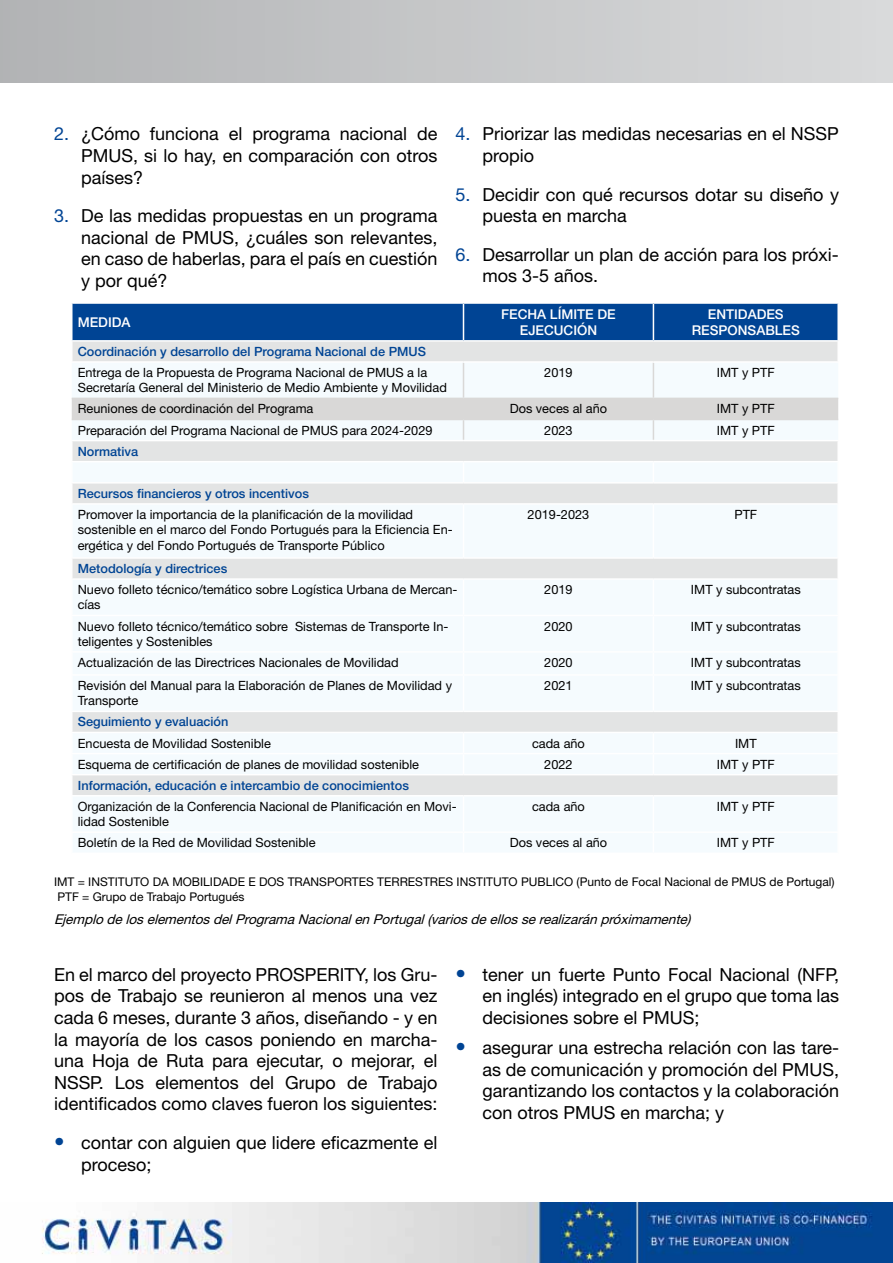
<style>
.page{position:relative;width:893px;height:1263px;background:#fff}
.page>*{position:absolute;margin:0;border:0;box-sizing:border-box;transform-origin:0 0}
.t1{font:18px/21.6px "Helvetica Neue LT Pro";color:#000;text-align:justify}
.t2{font:italic 13.5px "Helvetica Neue LT Pro";color:#000}
.t3{font:500 13.5px/16.2px "Helvetica Neue LT Pro";color:#fff;text-align:center}
.t4{font:12.75px/15.3px "Helvetica Neue LT Pro";color:#000}
.t5{font:500 12.75px "Helvetica Neue LT Pro";color:#004494}
.t6{font:12px "Helvetica Neue LT Pro";color:#000}
.s1{color:#004494}
.s2{font-size:21px;color:#004494}
</style>
<div class="page">
<div style="left:0;top:0;width:893px;height:82px;background:linear-gradient(to right,#b2b3b5,#d9dadb)"></div>
<img style="left:42px;top:1203px;width:851px;height:60px">
<svg style="left:72px;top:363px;width:766px;height:98px;fill:#f5fbfe"></svg>
<svg style="left:73px;top:484px;width:764px;height:311px;fill:#f5fbfe"></svg>
<svg style="left:71px;top:303px;width:768px;height:58px;background:#527eb1"></svg>
<hr style="left:71px;top:340px;width:392px;height:2px;background:#fff">
<hr style="left:463px;top:340px;width:190px;height:2px;background:#fff">
<hr style="left:653px;top:340px;width:186px;height:2px;background:#fff">
<hr style="left:463px;top:363px;width:1px;height:35px;background:#d9d8d7">
<hr style="left:653px;top:363px;width:1px;height:35px;background:#d9d8d7">
<svg style="left:72px;top:398px;width:766px;height:42px"></svg>
<hr style="left:653px;top:419px;width:185px;height:1px;background:#d9d8d7">
<hr style="left:71px;top:441px;width:2px;height:20px;background:#fff">
<hr style="left:837px;top:441px;width:2px;height:20px;background:#fff">
<hr style="left:71px;top:440px;width:392px;height:1px;background:#fff">
<hr style="left:463px;top:440px;width:190px;height:1px;background:#fff">
<hr style="left:653px;top:440px;width:186px;height:1px;background:#fff">
<svg style="left:72px;top:484px;width:1px;height:19px"></svg>
<svg style="left:837px;top:484px;width:1px;height:19px"></svg>
<hr style="left:71px;top:503px;width:392px;height:2px;background:#fff">
<hr style="left:463px;top:505px;width:1px;height:52px;background:#fff">
<hr style="left:463px;top:503px;width:190px;height:2px;background:#fff">
<hr style="left:653px;top:505px;width:1px;height:52px;background:#fff">
<hr style="left:653px;top:503px;width:186px;height:2px;background:#fff">
<svg style="left:72px;top:559px;width:1px;height:19px"></svg>
<svg style="left:837px;top:559px;width:1px;height:19px"></svg>
<hr style="left:71px;top:557px;width:392px;height:2px;background:#fff">
<hr style="left:463px;top:557px;width:190px;height:2px;background:#fff">
<hr style="left:653px;top:557px;width:186px;height:2px;background:#fff">
<hr style="left:71px;top:578px;width:392px;height:2px;background:#fff">
<hr style="left:463px;top:580px;width:1px;height:35px;background:#fff">
<hr style="left:463px;top:578px;width:190px;height:2px;background:#fff">
<hr style="left:653px;top:580px;width:1px;height:35px;background:#fff">
<hr style="left:653px;top:578px;width:186px;height:2px;background:#fff">
<hr style="left:71px;top:615px;width:392px;height:1px;background:#fff">
<hr style="left:463px;top:616px;width:1px;height:35px;background:#fff">
<hr style="left:463px;top:615px;width:190px;height:1px;background:#fff">
<hr style="left:653px;top:616px;width:1px;height:35px;background:#fff">
<hr style="left:653px;top:615px;width:186px;height:1px;background:#fff">
<hr style="left:71px;top:651px;width:392px;height:2px;background:#fff">
<svg style="left:463px;top:653px;width:1px;height:21px"></svg>
<hr style="left:463px;top:651px;width:190px;height:2px;background:#fff">
<svg style="left:653px;top:653px;width:1px;height:21px"></svg>
<hr style="left:653px;top:651px;width:186px;height:2px;background:#fff">
<hr style="left:71px;top:674px;width:392px;height:2px;background:#fff">
<hr style="left:463px;top:676px;width:1px;height:35px;background:#fff">
<hr style="left:463px;top:674px;width:190px;height:2px;background:#fff">
<hr style="left:653px;top:676px;width:1px;height:35px;background:#fff">
<hr style="left:653px;top:674px;width:186px;height:2px;background:#fff">
<hr style="left:71px;top:711px;width:392px;height:1px;background:#fff">
<hr style="left:463px;top:711px;width:190px;height:1px;background:#fff">
<hr style="left:653px;top:711px;width:186px;height:1px;background:#fff">
<hr style="left:71px;top:732px;width:392px;height:1px;background:#fff">
<hr style="left:463px;top:732px;width:190px;height:1px;background:#fff">
<hr style="left:653px;top:732px;width:186px;height:1px;background:#fff">
<hr style="left:71px;top:753px;width:392px;height:1px;background:#fff">
<svg style="left:463px;top:733px;width:1px;height:41px"></svg>
<hr style="left:463px;top:753px;width:190px;height:1px;background:#fff">
<svg style="left:653px;top:733px;width:1px;height:41px"></svg>
<hr style="left:653px;top:753px;width:186px;height:1px;background:#fff">
<hr style="left:71px;top:774px;width:392px;height:1px;background:#fff">
<hr style="left:463px;top:774px;width:190px;height:1px;background:#fff">
<hr style="left:653px;top:774px;width:186px;height:1px;background:#fff">
<h1 class="t1" style="left:81px;top:123px;width:358px;text-indent:-27px"><span class="s1">2.</span> ¿Cómo funciona el programa nacional de PM US, si lo hay, en comparación con otros países?</h1>
<h1 class="t1" style="left:81px;top:205px;width:358px;text-indent:-27px"><span class="s1">3.</span> De las medidas propuestas en un programa nacional de PM US, ¿cuáles son relevantes, en caso de haberlas, para el país en cuestión y por qué?</h1>
<h1 class="t1" style="left:482px;top:123px;width:358px;text-indent:-27px"><span class="s1">4.</span> Priorizar las medidas necesarias en el NSSP propio</h1>
<h1 class="t1" style="left:482px;top:183px;width:358px;text-indent:-27px"><span class="s1">5.</span> Decidir con qué recursos dotar su diseño y puesta en marcha</h1>
<h1 class="t1" style="left:482px;top:243px;width:358px;text-indent:-27px"><span class="s1">6.</span> Desarrollar un plan de acción para los próxi&shy;mos 3-5 años.</h1>
<p class="t3" style="left:78px;top:314px;width:54px">MEDIDA</p>
<p class="t3" style="left:501px;top:306px;width:116px">FECHA LÍMITE DE<br>EJECUCIÓN</p>
<p class="t3" style="left:692px;top:306px;width:110px">ENTIDADES<br>RESPONSABLES</p>
<p class="t5" style="left:78px;top:344px;width:350px">Coordinación y desarrollo del Programa Nacional de PMUS</p>
<p class="t4" style="left:78px;top:365px;width:371px">Entrega de la Propuesta de Programa Nacional de PM US a la<br>Secretaría General del M inisterio de M edio Ambiente y M ovilidad</p>
<p class="t4" style="left:544px;top:365px;width:30px">2019</p>
<p class="t4" style="left:717px;top:365px;width:58px">IMT y PTF</p>
<p class="t4" style="left:78px;top:401px;width:237px">Reuniones de coordinación del Programa</p>
<p class="t4" style="left:510px;top:401px;width:99px">Dos veces al año</p>
<p class="t4" style="left:717px;top:401px;width:58px">IMT y PTF</p>
<p class="t4" style="left:78px;top:422px;width:356px">Preparación del Programa Nacional de PM US para 2024-2029</p>
<p class="t4" style="left:544px;top:422px;width:30px">2023</p>
<p class="t4" style="left:717px;top:422px;width:58px">IMT y PTF</p>
<p class="t5" style="left:78px;top:444px;width:62px">Normativa</p>
<p class="t5" style="left:78px;top:486px;width:233px">Recursos financieros y otros incentivos</p>
<p class="t4" style="left:78px;top:507px;width:377px">Promover la importancia de la planificación de la movilidad sostenible en el marco del Fondo Portugués para la Eficiencia En&shy;ergética y del Fondo Portugués de Transporte Público</p>
<p class="t4" style="left:528px;top:507px;width:63px">2019-2023</p>
<p class="t4" style="left:734px;top:507px;width:23px">PTF</p>
<p class="t5" style="left:78px;top:561px;width:151px">Metodología y directrices</p>
<p class="t4" style="left:78px;top:582px;width:381px">Nuevo folleto técnico/temático sobre Logística Urbana de M ercan&shy;cías</p>
<p class="t4" style="left:544px;top:582px;width:30px">2019</p>
<p class="t4" style="left:691px;top:582px;width:111px">IMT y subcontratas</p>
<p class="t4" style="left:78px;top:618px;width:372px">Nuevo folleto técnico/temático sobre Sistemas de Transporte In&shy;teligentes y Sostenibles</p>
<p class="t4" style="left:544px;top:618px;width:30px">2020</p>
<p class="t4" style="left:691px;top:618px;width:111px">IMT y subcontratas</p>
<p class="t4" style="left:78px;top:655px;width:322px">Actualización de las Directrices Nacionales de Movilidad</p>
<p class="t4" style="left:544px;top:655px;width:30px">2020</p>
<p class="t4" style="left:691px;top:655px;width:111px">IMT y subcontratas</p>
<p class="t4" style="left:78px;top:678px;width:376px">Revisión del Manual para la Elaboración de Planes de Movilidad y<br>Transporte</p>
<p class="t4" style="left:544px;top:678px;width:30px">2021</p>
<p class="t4" style="left:691px;top:678px;width:111px">IMT y subcontratas</p>
<p class="t5" style="left:78px;top:714px;width:152px">Seguimiento y evaluación</p>
<p class="t4" style="left:78px;top:735px;width:195px">Encuesta de Movilidad Sostenible</p>
<p class="t4" style="left:532px;top:735px;width:54px">cada año</p>
<p class="t4" style="left:735px;top:735px;width:23px">IMT</p>
<p class="t4" style="left:78px;top:756px;width:343px">Esquema de certificación de planes de movilidad sostenible</p>
<p class="t4" style="left:544px;top:756px;width:30px">2022</p>
<p class="t4" style="left:717px;top:756px;width:58px">IMT y PTF</p>
<p class="t5" style="left:78px;top:778px;width:333px">Información, educación e intercambio de conocimientos</p>
<p class="t4" style="left:78px;top:798px;width:380px">Organización de la Conferencia Nacional de Planificación en Movi&shy;lidad Sostenible</p>
<p class="t4" style="left:532px;top:798px;width:54px">cada año</p>
<p class="t4" style="left:717px;top:798px;width:58px">IMT y PTF</p>
<p class="t4" style="left:78px;top:835px;width:239px">Boletín de la Red de Movilidad Sostenible</p>
<p class="t4" style="left:510px;top:835px;width:99px">Dos veces al año</p>
<p class="t4" style="left:717px;top:835px;width:58px">IMT y PTF</p>
<p class="t6" style="left:54px;top:875px;width:168px">IMT = INSTITUTO DA MOBILIDADE</p>
<p class="t6" style="left:248px;top:875px;width:55px">EDOS TRAN</p>
<p class="t6" style="left:319px;top:875px;width:74px">SPORTES TERRE</p>
<p class="t6" style="left:415px;top:875px;width:421px">STRES INSTITUTO PUBLICO (Punto de Focal Nacional de PM US de Portugal)</p>
<p class="t6" style="left:57px;top:889px;width:189px">PTF = Grupo de Trabajo Portugués</p>
<p class="t2" style="left:54px;top:911px;width:639px">EjemplodeloselementosdelProgramaNacionalenPortugal(variosdeellosserealizaránpróximamente)</p>
<p class="t1" style="left:54px;top:963px;width:385px">En el marco del proyecto PROSPER ITY, los Gru&shy;pos de Trabajo se reunieron al menos una vez cada 6 meses, durante 3 años, diseñando - y en la mayoría de los casos poniendo en marcha&shy;una Hoja de Ruta para ejecutar, o mejorar, el NSSP. Los elementos del Grupo de Trabajo identificados como claves fueron los siguientes:</p>
<h1 class="t1" style="left:81px;top:1131px;width:358px;text-indent:-27px"><span class="s2">•</span> contar con alguien que lidere eficazmente el proceso;</h1>
<h1 class="t1" style="left:482px;top:963px;width:358px;text-indent:-27px"><span class="s2">•</span> tener un fuerte Punto Focal Nacional (NFP, en inglés) integrado en el grupo que toma las decisiones sobre el PM US;</h1>
<h1 class="t1" style="left:482px;top:1036px;width:358px;text-indent:-27px"><span class="s2">•</span> asegurar una estrecha relación con las tare&shy;as de comunicación y promoción del PM US, garantizando los contactos y la colaboración con otros PM US en marcha; y</h1>
</div>
